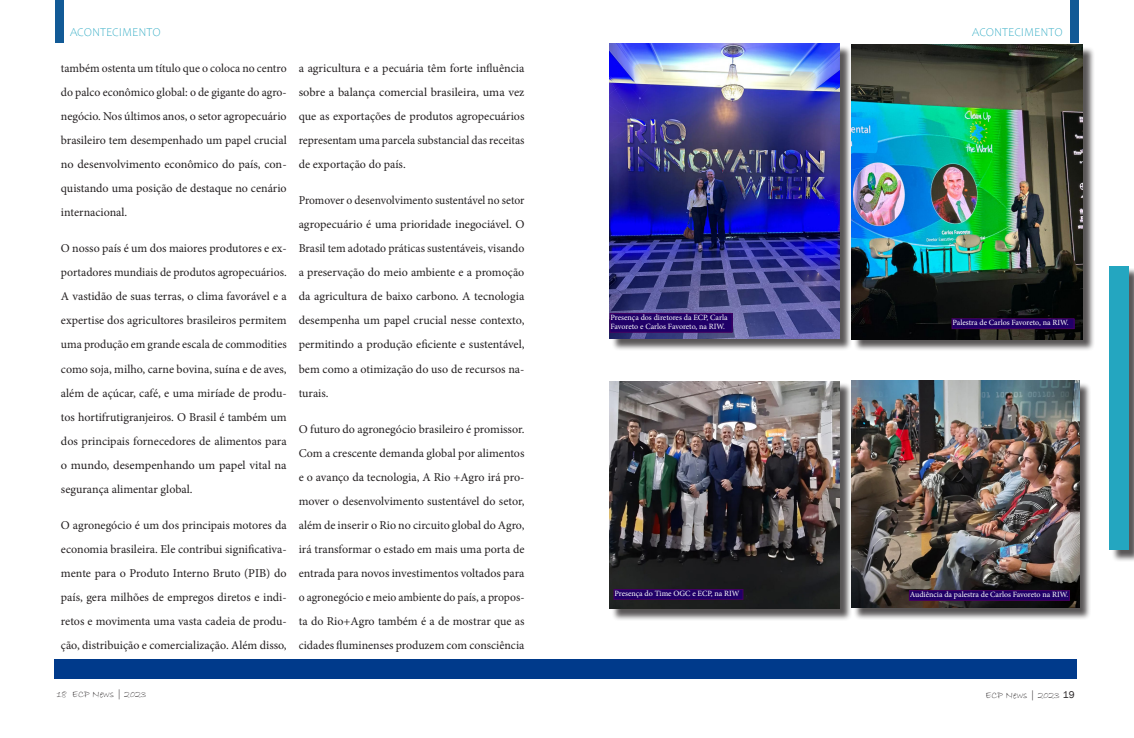
<style>
.page{position:relative;width:1134px;height:738px;background:#fff}
.page>*{position:absolute;margin:0;border:0;box-sizing:border-box;transform-origin:0 0}
.Body_text{font:12px/24px "Minion Pro";color:#231f20;text-align:justify}
.Body_text-2{font:12px/24px "Minion Pro";color:#231f20;text-align:justify;scale:.96 1}
.t1{font:300 12px "Candara";color:#24a6c0}
.t2{font:10px "Bradley Hand ITC";color:#231f20}
.t3{font:8px/9px "Minion Pro";color:#fff}
.s1{font-family:"Franklin Gothic"}
</style>
<div class="page">
<div style="left:1071px;top:0;width:8px;height:43px;background:#125a96"></div>
<div style="left:611px;top:45px;width:241px;height:306px;background:#231f20;opacity:.75"></div>
<img style="left:609px;top:44px;width:231px;height:294px">
<div style="left:853px;top:46px;width:242px;height:305px;background:#231f20;opacity:.75"></div>
<img style="left:852px;top:45px;width:230px;height:294px">
<div style="left:611px;top:382px;width:242px;height:238px;background:#231f20;opacity:.75"></div>
<img style="left:609px;top:381px;width:231px;height:227px">
<div style="left:853px;top:381px;width:239px;height:239px;background:#231f20;opacity:.75"></div>
<img style="left:852px;top:380px;width:227px;height:227px">
<div style="left:55px;top:0;width:9px;height:43px;background:#125a96"></div>
<div style="left:1111px;top:267px;width:23px;height:295px;background:#231f20;opacity:.75"></div>
<div style="left:1109px;top:266px;width:20px;height:283px;background:#24a6c0"></div>
<div style="left:55px;top:658px;width:1022px;height:20px;background:#003a8b"></div>
<div style="left:610px;top:313px;width:122px;height:19px;background:#200068"></div>
<div style="left:609px;top:313px;width:123px;height:19px;border:1px solid #440060"></div>
<div style="left:952px;top:318px;width:122px;height:10px;background:#200068"></div>
<div style="left:951px;top:318px;width:123px;height:11px;border:1px solid #440060"></div>
<div style="left:614px;top:589px;width:129px;height:10px;background:#200068"></div>
<div style="left:613px;top:588px;width:130px;height:11px;border:1px solid #440060"></div>
<div style="left:909px;top:590px;width:160px;height:10px;background:#200068"></div>
<div style="left:909px;top:589px;width:161px;height:11px;border:1px solid #440060"></div>
<p class="t1" style="left:70px;top:25px;width:92px">ACONTECIMENTO</p>
<p class="t1" style="left:972px;top:25px;width:92px">ACONTECIMENTO</p>
<p class="Body_text" style="left:61px;top:56px;width:227px">também ostenta um título que o coloca no centro do palco econômico global: o de gigante do agro&shy;negócio. Nos últimos anos, o setor agropecuário brasileiro tem desempenhado um papel crucial no desenvolvimento econômico do país, con&shy;quistando uma posição de destaque no cenário internacional.</p>
<p class="Body_text" style="left:61px;top:236px;width:227px">O nosso país é um dos maiores produtores e ex&shy;portadores mundiais de produtos agropecuários.<br>A vastidão de suas terras, o clima favorável e a expertise dos agricultores brasileiros permitem uma produção em grande escala de commodities como soja, milho, carne bovina, suína e de aves, além de açúcar, café, e uma miríade de produ&shy;tos hortifrutigranjeiros. O Brasil é também um dos principais fornecedores de alimentos para o mundo, desempenhando um papel vital na segurança alimentar global.</p>
<p class="Body_text" style="left:61px;top:512px;width:227px">O agronegócio é um dos principais motores da economia brasileira. Ele contribui significativa&shy;mente para o Produto Interno Bruto (PIB) do país, gera milhões de empregos diretos e indi&shy;retos e movimenta uma vasta cadeia de produ&shy;ção, distribuição e comercialização. Além disso,</p>
<p class="Body_text" style="left:299px;top:56px;width:227px">a agricultura e a pecuária têm forte influência sobre a balança comercial brasileira, uma vez que as exportações de produtos agropecuários representam uma parcela substancial das receitas de exportação do país.</p>
<p class="Body_text-2" style="left:299px;top:188px;width:237px">Promover o desenvolvimento sustentável no setor agropecuário é uma prioridade inegociável. O Brasil tem adotado práticas sustentáveis, visando a preservação do meio ambiente e a promoção da agricultura de baixo carbono. A tecnologia desempenha um papel crucial nesse contexto, permitindo a produção eficiente e sustentável, bem como a otimização do uso de recursos na&shy;turais.</p>
<p class="Body_text" style="left:299px;top:416px;width:227px">O futuro do agronegócio brasileiro é promissor.<br>Com a crescente demanda global por alimentos e o avanço da tecnologia, A Rio +Agro irá pro&shy;mover o desenvolvimento sustentável do setor, além de inserir o Rio no circuito global do Agro, irá transformar o estado em mais uma porta de entrada para novos investimentos voltados para o agronegócio e meio ambiente do país, a propos&shy;ta do Rio+Agro também é a de mostrar que as cidades fluminenses produzem com consciência</p>
<p class="t3" style="left:610px;top:312px;width:119px">Presença dos diretores da ECP, Carla<br>Favoreto e Carlos Favoreto, na RIW.</p>
<p class="t3" style="left:952px;top:318px;width:118px">Palestra de Carlos Favoreto, na RIW.</p>
<p class="t3" style="left:614px;top:588px;width:127px">Presença do Time OGC e ECP, na RIW</p>
<p class="t3" style="left:910px;top:589px;width:160px">Audiência da palestra de Carlos Favoreto na RIW.</p>
<p class="t2" style="left:57px;top:687px;width:91px">18 ECP News | 2023</p>
<p class="t2" style="left:985px;top:688px;width:91px">ECP News | 2023 <span class="s1">19</span></p>
</div>
